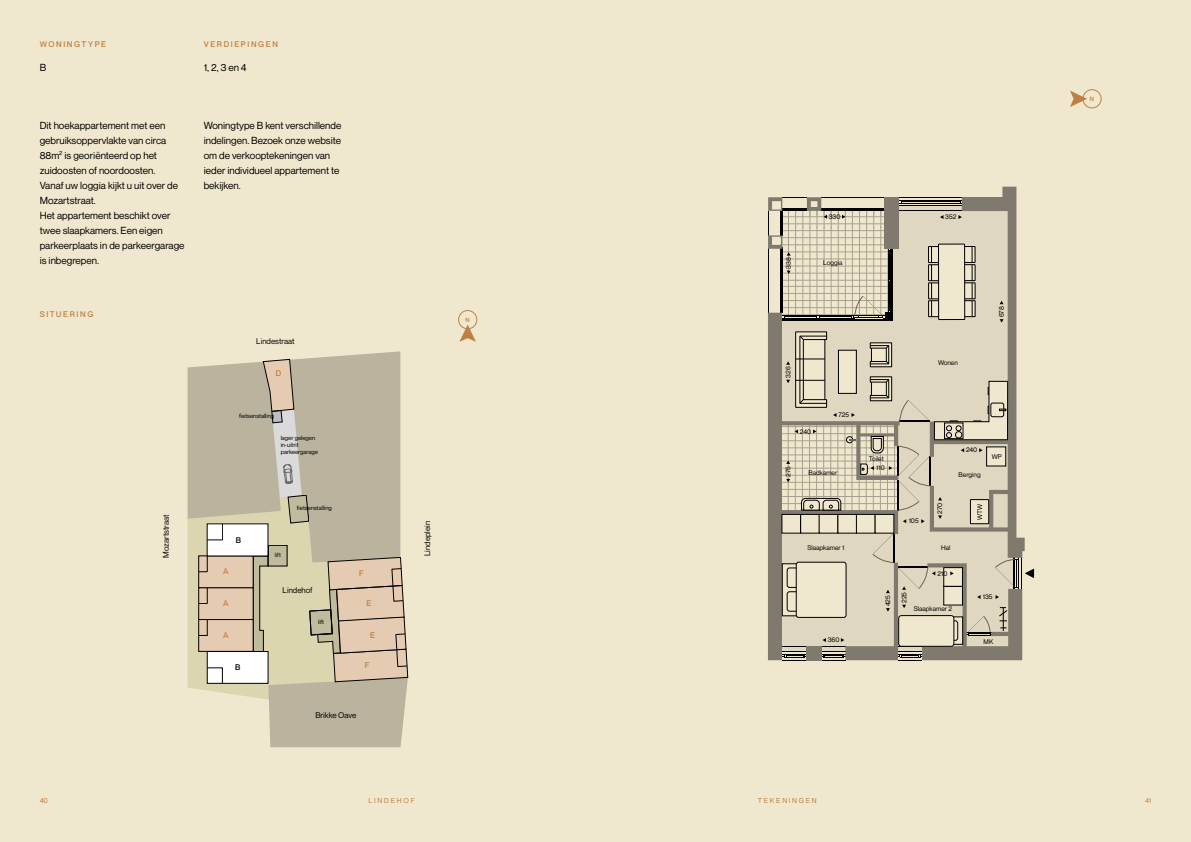
<style>
.page{position:relative;width:1191px;height:842px;background:#f0e8ce}
.page>*{position:absolute;margin:0;border:0;box-sizing:border-box;transform-origin:0 0}
.t1{font:10px/15px "Neue Montreal";color:#000}
.t2{font:8px "Neue Montreal";color:#000}
.t3{font:500 8px "Neue Montreal";letter-spacing:.2em;color:#be8042}
.t4{font:500 8px "Neue Montreal";color:#000}
.t5{font:7px "Neue Montreal";letter-spacing:.25em;color:#be8042}
.t6{font:6.6px "Neue Montreal";color:#000}
.t7{font:6px/7.2px "Neue Montreal";color:#000}
.t8{font:500 6px "Neue Montreal";color:#be8042}
</style>
<div class="page">
<svg style="left:459px;top:325px;width:17px;height:17px"></svg>
<div style="left:458px;top:310px;width:19px;height:19px;border:1px solid #be8042;border-radius:50%"></div>
<svg style="left:188px;top:495px;width:213px;height:202px;background:#d9d4b0"></svg>
<svg style="left:188px;top:351px;width:212px;height:211px;background:#beb8a2"></svg>
<div style="left:199px;top:588px;width:54px;height:31px;background:#e4cbb1"></div>
<div style="left:198px;top:587px;width:55px;height:33px;border:1px solid #000"></div>
<div style="left:199px;top:556px;width:54px;height:32px;background:#e4cbb1"></div>
<div style="left:198px;top:556px;width:55px;height:32px;border:1px solid #000"></div>
<div style="left:199px;top:619px;width:54px;height:32px;background:#e4cbb1"></div>
<div style="left:198px;top:619px;width:55px;height:32px;border:1px solid #000"></div>
<div style="left:207px;top:651px;width:61px;height:32px;background:#fff"></div>
<div style="left:207px;top:651px;width:61px;height:32px;border:1px solid #000"></div>
<svg style="left:198px;top:619px;width:9px;height:17px"></svg>
<svg style="left:199px;top:588px;width:9px;height:16px"></svg>
<svg style="left:207px;top:667px;width:16px;height:17px"></svg>
<svg style="left:199px;top:556px;width:9px;height:17px"></svg>
<div style="left:207px;top:524px;width:61px;height:32px;background:#fff"></div>
<svg style="left:207px;top:524px;width:16px;height:17px"></svg>
<svg style="left:253px;top:545px;width:155px;height:202px;background:#c9bfa5"></svg>
<svg style="left:768px;top:187px;width:266px;height:474px"></svg>
<svg style="left:1070px;top:91px;width:17px;height:16px"></svg>
<div style="left:1082px;top:90px;width:19px;height:18px;border:1px solid #be8042;border-radius:50%"></div>
<svg style="left:259px;top:359px;width:56px;height:164px;background:#c0baa8"></svg>
<p class="t3" style="left:40px;top:40px;width:68px">WONINGTYPE</p>
<p class="t1" style="left:40px;top:60px;width:8px">B</p>
<p class="t3" style="left:204px;top:40px;width:76px">VERDIEPINGEN</p>
<p class="t1" style="left:204px;top:60px;width:44px">1, 2, 3 en 4</p>
<p class="t1" style="left:40px;top:118px;width:146px">Dit hoekappartement met een gebruiksoppervlakte van circa<br>88m<sup>2</sup> is georiënteerd op het zuidoosten of noordoosten.<br>Vanaf uw loggia kijkt u uit over de<br>Mozartstraat.<br>Het appartement beschikt over twee slaapkamers. Een eigen parkeerplaats in de parkeergarage is inbegrepen.</p>
<p class="t1" style="left:204px;top:118px;width:139px">Woningtype B kent verschillende indelingen. Bezoek onze website om de verkooptekeningen van ieder individueel appartement te bekijken.</p>
<p class="t3" style="left:40px;top:309px;width:55px">SITUERING</p>
<p class="t2" style="left:256px;top:336px;width:40px">Lindestraat</p>
<p class="t3" style="left:276px;top:368px;width:7px">D</p>
<p class="t7" style="left:239px;top:412px;width:36px">fietsenstalling</p>
<p class="t7" style="left:281px;top:434px;width:39px">lager gelegen in-uitrit parkeergarage</p>
<p class="t7" style="left:297px;top:504px;width:36px">fietsenstalling</p>
<p class="t2" style="left:161px;top:558px;width:45px;rotate:-90deg">Mozartstraat</p>
<p class="t2" style="left:422px;top:556px;width:37px;rotate:-90deg">Lindeplein</p>
<p class="t2" style="left:283px;top:585px;width:31px">Lindehof</p>
<p class="t4" style="left:236px;top:535px;width:7px">B</p>
<p class="t7" style="left:275px;top:551px;width:7px">lift</p>
<p class="t3" style="left:223px;top:566px;width:7px">A</p>
<p class="t3" style="left:359px;top:568px;width:6px">F</p>
<p class="t3" style="left:223px;top:598px;width:7px">A</p>
<p class="t3" style="left:366px;top:598px;width:6px">E</p>
<p class="t7" style="left:318px;top:618px;width:7px">lift</p>
<p class="t3" style="left:223px;top:630px;width:7px">A</p>
<p class="t3" style="left:370px;top:630px;width:6px">E</p>
<p class="t4" style="left:235px;top:662px;width:7px">B</p>
<p class="t3" style="left:365px;top:660px;width:6px">F</p>
<p class="t2" style="left:315px;top:710px;width:42px">Brikke Oave</p>
<p class="t8" style="left:465px;top:316px;width:6px">N</p>
<p class="t6" style="left:784px;top:269px;width:13px;rotate:-90deg">338</p>
<p class="t6" style="left:829px;top:213px;width:13px">330</p>
<p class="t6" style="left:823px;top:259px;width:21px">Loggia</p>
<p class="t6" style="left:784px;top:378px;width:13px;rotate:-90deg">326</p>
<p class="t6" style="left:800px;top:427px;width:13px">240</p>
<p class="t6" style="left:838px;top:411px;width:12px">725</p>
<p class="t6" style="left:784px;top:477px;width:12px;rotate:-90deg">275</p>
<p class="t6" style="left:808px;top:468px;width:30px">Badkamer</p>
<p class="t6" style="left:807px;top:544px;width:38px">Slaapkamer 1</p>
<p class="t6" style="left:827px;top:636px;width:13px">360</p>
<p class="t6" style="left:945px;top:213px;width:13px">352</p>
<p class="t6" style="left:938px;top:358px;width:21px">Wonen</p>
<p class="t6" style="left:997px;top:317px;width:12px;rotate:-90deg">678</p>
<p class="t6" style="left:868px;top:455px;width:17px">Toilet</p>
<p class="t6" style="left:876px;top:464px;width:10px">110</p>
<p class="t6" style="left:883px;top:606px;width:13px;rotate:-90deg">425</p>
<p class="t6" style="left:908px;top:517px;width:12px">105</p>
<p class="t6" style="left:900px;top:603px;width:12px;rotate:-90deg">225</p>
<p class="t6" style="left:936px;top:514px;width:13px;rotate:-90deg">270</p>
<p class="t6" style="left:966px;top:446px;width:13px">240</p>
<p class="t6" style="left:958px;top:471px;width:24px">Berging</p>
<p class="t6" style="left:992px;top:453px;width:12px">WP</p>
<p class="t6" style="left:975px;top:520px;width:18px;rotate:-90deg">WTW</p>
<p class="t6" style="left:941px;top:544px;width:11px">Hal</p>
<p class="t6" style="left:937px;top:569px;width:12px">210</p>
<p class="t6" style="left:982px;top:593px;width:11px">135</p>
<p class="t6" style="left:913px;top:605px;width:40px">Slaapkamer 2</p>
<p class="t6" style="left:983px;top:637px;width:11px">MK</p>
<p class="t8" style="left:1090px;top:95px;width:6px">N</p>
<p class="t5" style="left:40px;top:796px;width:10px">40</p>
<p class="t5" style="left:369px;top:796px;width:48px">LINDEHOF</p>
<p class="t5" style="left:758px;top:796px;width:60px">TEKENINGEN</p>
<p class="t5" style="left:1145px;top:796px;width:8px">41</p>
</div>
